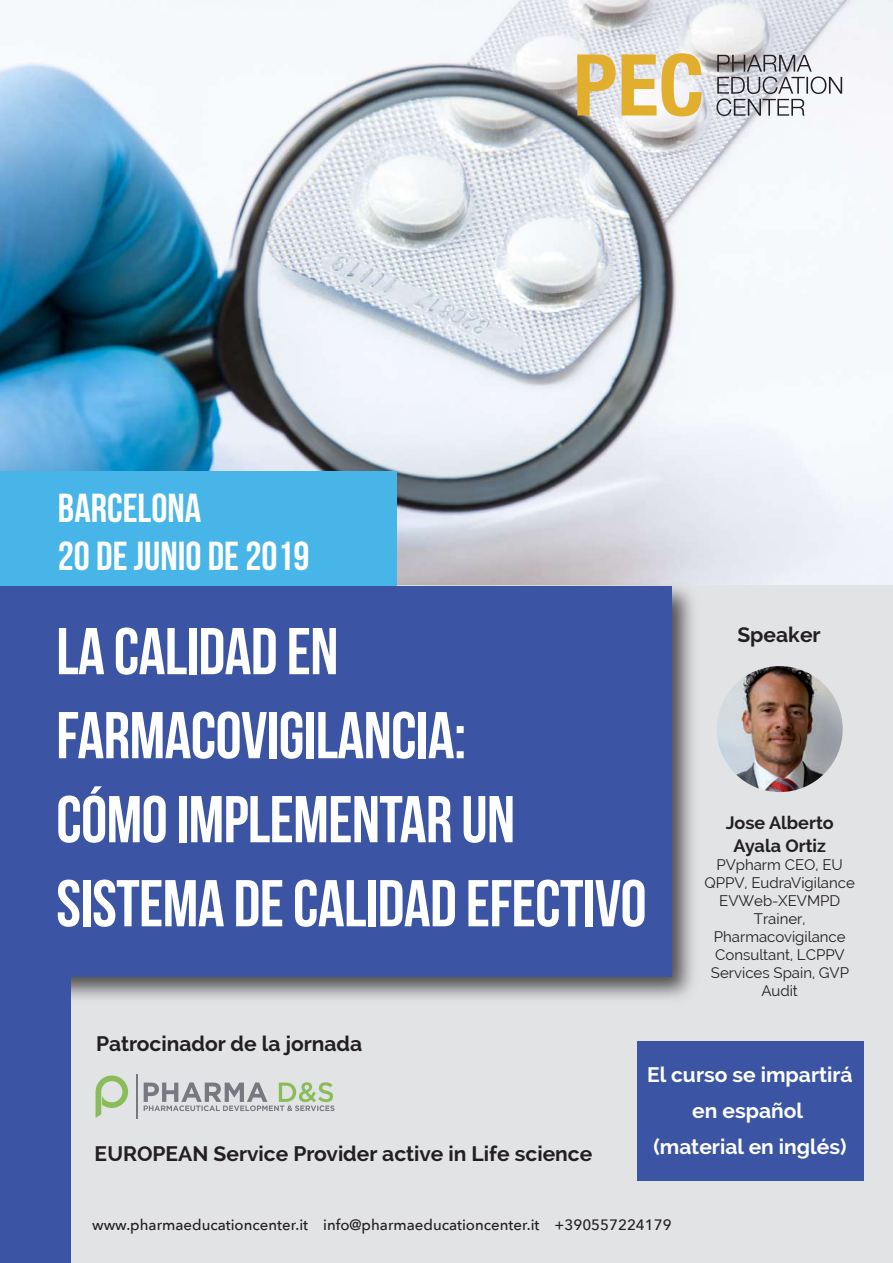
<style>
.page{position:relative;width:893px;height:1263px;background:#fff}
.page>*{position:absolute;margin:0;border:0;box-sizing:border-box;transform-origin:0 0}
.t1{font:66px/84px "Bebas Neue";letter-spacing:-.01em;color:#fff}
.t2{font:40.5px/48.6px "Bebas Neue";color:#fff}
.t3{font:700 21px "Raleway";color:#231f20}
.t4{font:700 21px/36px "Raleway";color:#fff;text-align:center}
.t5{font:700 18px/22.5px "Raleway";color:#231f20;text-align:center}
.t6{font:15px/18px "Raleway";color:#231f20;text-align:center}
.t7{font:500 15px "Avenir Next";color:#231f20}
</style>
<div class="page">
<img style="left:1px;top:0;width:891px;height:585px">
<div style="left:0;top:585px;width:893px;height:678px;background:#e2e3e5"></div>
<img style="left:70px;top:574px;width:635px;height:435px">
<div style="left:0;top:586px;width:672px;height:390px;background:#3b55a4"></div>
<div style="left:0;top:758px;width:70px;height:505px;background:#3b55a4"></div>
<svg style="left:96px;top:1075px;width:32px;height:43px"></svg>
<svg style="left:144px;top:1082px;width:191px;height:29px"></svg>
<hr style="left:136px;top:1074px;width:2px;height:45px;background:#787980">
<div style="left:0;top:471px;width:396px;height:115px;background:#47b5e7"></div>
<svg style="left:577px;top:53px;width:125px;height:63px"></svg>
<svg style="left:716px;top:55px;width:126px;height:61px"></svg>
<div style="left:637px;top:1041px;width:226px;height:140px;background:#3b55a4"></div>
<img style="left:717px;top:666px;width:126px;height:126px;border-radius:63px">
<h2 class="t2" style="left:58px;top:483px;width:253px">BARCELONA<br>20 DE JUNIO DE 2019</h2>
<h1 class="t1" style="left:56px;top:609px;width:592px">LA CALIDAD EN<br>FARMACOVIGILANCIA:<br>CÓMO IMPLEMENTAR UN<br>SISTEMA DE CALIDAD EFECTIVO</h1>
<h3 class="t3" style="left:96px;top:1032px;width:268px">Patrocinador de la jornada</h3>
<h3 class="t3" style="left:737px;top:622px;width:85px">Speaker</h3>
<p class="t5" style="left:726px;top:812px;width:109px">Jose Alberto<br>Ayala Ortiz</p>
<p class="t6" style="left:704px;top:855px;width:152px">PVpharm CEO, EU<br>QPPV, EudraVigilance<br>EVWeb-XEVMPD<br>Trainer,<br>Pharmacovigilance<br>Consultant, LCPPV<br>Services Spain, GVP<br>Audit</p>
<h3 class="t3" style="left:95px;top:1141px;width:499px">EUROPEAN Service Provider active in Life science</h3>
<h3 class="t4" style="left:647px;top:1057px;width:207px">El curso se impartirá en español (material en inglés)</h3>
<p class="t7" style="left:92px;top:1212px;width:581px">www.pharmaeducationcenter.it info@pharmaeducationcenter.it +390557224179</p>
</div>
